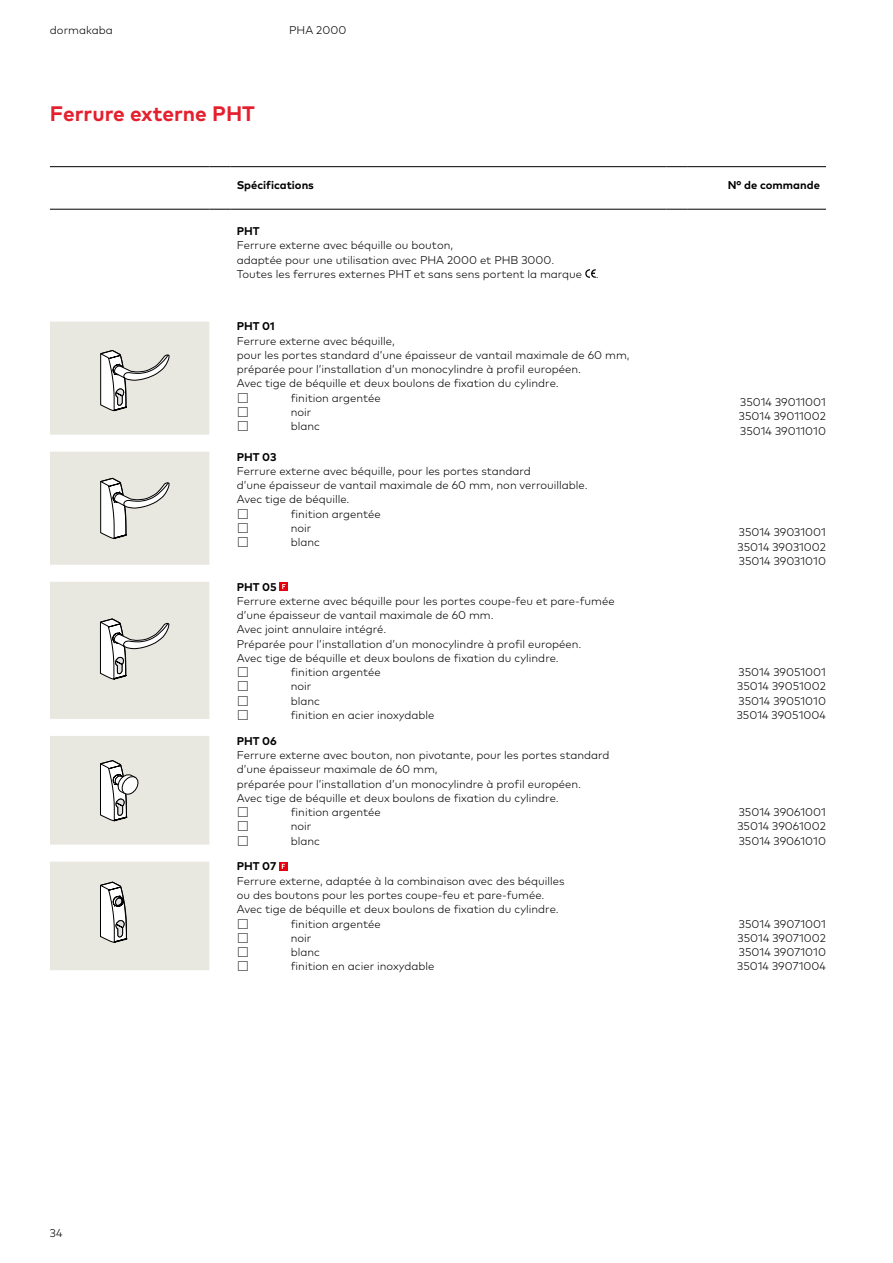
<style>
.page{position:relative;width:893px;height:1263px;background:#fff}
.page>*{position:absolute;margin:0;border:0;box-sizing:border-box;transform-origin:0 0}
.t1{font:700 21px "Mark Pro";color:#e5202e}
.t2{font:300 11.25px/14.2px "Mark Pro";color:#000}
.t3{font:700 11.25px "Mark Pro";color:#000}
</style>
<div class="page">
<svg style="left:50px;top:321px;width:159px;height:649px;background:#ebeae3"></svg>
<hr style="left:50px;top:166px;width:159px;height:1px;background:#000">
<svg style="left:209px;top:166px;width:22px;height:1px"></svg>
<hr style="left:231px;top:166px;width:435px;height:1px;background:#000">
<svg style="left:666px;top:166px;width:22px;height:1px"></svg>
<hr style="left:688px;top:166px;width:138px;height:1px;background:#000">
<hr style="left:50px;top:209px;width:159px;height:1px;background:#000">
<svg style="left:209px;top:209px;width:22px;height:1px"></svg>
<hr style="left:231px;top:209px;width:435px;height:1px;background:#000">
<svg style="left:666px;top:209px;width:22px;height:1px"></svg>
<hr style="left:688px;top:209px;width:138px;height:1px;background:#000">
<svg style="left:585px;top:269px;width:11px;height:9px"></svg>
<svg style="left:100px;top:343px;width:70px;height:69px"></svg>
<svg style="left:100px;top:473px;width:70px;height:67px"></svg>
<svg style="left:99px;top:614px;width:71px;height:66px"></svg>
<div style="left:280px;top:582px;width:8px;height:9px;background:#e3000f"></div>
<svg style="left:282px;top:584px;width:4px;height:5px"></svg>
<svg style="left:99px;top:759px;width:39px;height:63px"></svg>
<svg style="left:99px;top:881px;width:28px;height:63px"></svg>
<svg style="left:279px;top:862px;width:9px;height:8px"></svg>
<svg style="left:282px;top:864px;width:3px;height:5px"></svg>
<p class="t2" style="left:50px;top:22px;width:64px">dormakaba</p>
<p class="t2" style="left:289px;top:22px;width:59px">PHA 2000</p>
<h1 class="t1" style="left:50px;top:98px;width:207px">Ferrure externe PHT</h1>
<p class="t3" style="left:237px;top:176px;width:79px">Spécifications</p>
<p class="t3" style="left:728px;top:176px;width:94px">N° de commande</p>
<p class="t3" style="left:237px;top:223px;width:24px">PHT</p>
<p class="t2" style="left:237px;top:237px;width:363px">Ferrure externe avec béquille ou bouton,<br>adaptée pour une utilisation avec PHA 2000 et PHB 3000.<br>Toutes les ferrures externes PHT et sans sens portent la marque .</p>
<p class="t3" style="left:237px;top:318px;width:40px">PHT 01</p>
<p class="t2" style="left:237px;top:333px;width:394px">Ferrure externe avec béquille,<br>pour les portes standard d’une épaisseur de vantail maximale de 60 mm, préparée pour l’installation d’un monocylindre à profil européen.<br>Avec tige de béquille et deux boulons de fixation du cylindre.<br>☐</p>
<p class="t2" style="left:291px;top:390px;width:92px">finition argentée</p>
<p class="t2" style="left:237px;top:404px;width:14px">☐</p>
<p class="t2" style="left:291px;top:404px;width:22px">noir</p>
<p class="t2" style="left:237px;top:418px;width:14px">☐</p>
<p class="t2" style="left:291px;top:418px;width:31px">blanc</p>
<p class="t3" style="left:237px;top:448px;width:41px">PHT 03</p>
<p class="t2" style="left:237px;top:463px;width:353px">Ferrure externe avec béquille, pour les portes standard<br>d’une épaisseur de vantail maximale de 60 mm, non verrouillable.<br>Avec tige de béquille.<br>☐</p>
<p class="t2" style="left:291px;top:506px;width:92px">finition argentée</p>
<p class="t2" style="left:739px;top:394px;width:89px;text-align:justify">35014 39011001<br>35014 39011002<br>35014 39011010</p>
<p class="t2" style="left:237px;top:520px;width:14px">☐</p>
<p class="t2" style="left:291px;top:520px;width:22px">noir</p>
<p class="t2" style="left:237px;top:534px;width:14px">☐</p>
<p class="t2" style="left:291px;top:534px;width:31px">blanc</p>
<p class="t2" style="left:738px;top:524px;width:90px;text-align:justify">35014 39031001<br>35014 39031002<br>35014 39031010</p>
<p class="t3" style="left:237px;top:578px;width:42px">PHT 05</p>
<p class="t2" style="left:237px;top:593px;width:380px">Ferrure externe avec béquille pour les portes coupe-feu et pare-fumée d’une épaisseur de vantail maximale de 60 mm.<br>Avec joint annulaire intégré.<br>Préparée pour l’installation d’un monocylindre à profil européen.<br>Avec tige de béquille et deux boulons de fixation du cylindre.<br>☐</p>
<p class="t2" style="left:291px;top:664px;width:92px">finition argentée</p>
<p class="t2" style="left:737px;top:664px;width:91px;text-align:justify">35014 39051001<br>35014 39051002<br>35014 39051010<br>35014 39051004</p>
<p class="t2" style="left:237px;top:678px;width:14px">☐</p>
<p class="t2" style="left:291px;top:678px;width:22px">noir</p>
<p class="t2" style="left:237px;top:693px;width:14px">☐</p>
<p class="t2" style="left:291px;top:693px;width:31px">blanc</p>
<p class="t2" style="left:237px;top:707px;width:14px">☐</p>
<p class="t2" style="left:291px;top:707px;width:145px">finition en acier inoxydable</p>
<p class="t2" style="left:50px;top:1225px;width:14px">34</p>
<p class="t3" style="left:237px;top:732px;width:42px">PHT 06</p>
<p class="t2" style="left:237px;top:747px;width:374px">Ferrure externe avec bouton, non pivotante, pour les portes standard d’une épaisseur maximale de 60 mm,<br>préparée pour l’installation d’un monocylindre à profil européen.<br>Avec tige de béquille et deux boulons de fixation du cylindre.<br>☐</p>
<p class="t2" style="left:291px;top:804px;width:92px">finition argentée</p>
<p class="t2" style="left:237px;top:818px;width:14px">☐</p>
<p class="t2" style="left:291px;top:818px;width:22px">noir</p>
<p class="t2" style="left:237px;top:833px;width:14px">☐</p>
<p class="t2" style="left:291px;top:833px;width:31px">blanc</p>
<p class="t3" style="left:237px;top:858px;width:41px">PHT 07</p>
<p class="t2" style="left:237px;top:873px;width:329px">Ferrure externe, adaptée à la combinaison avec des béquilles ou des boutons pour les portes coupe-feu et pare-fumée.<br>Avec tige de béquille et deux boulons de fixation du cylindre. ☐</p>
<p class="t2" style="left:291px;top:915px;width:92px">finition argentée</p>
<p class="t2" style="left:237px;top:930px;width:14px">☐</p>
<p class="t2" style="left:291px;top:930px;width:22px">noir</p>
<p class="t2" style="left:237px;top:944px;width:14px">☐</p>
<p class="t2" style="left:291px;top:944px;width:31px">blanc</p>
<p class="t2" style="left:237px;top:958px;width:14px">☐</p>
<p class="t2" style="left:291px;top:958px;width:145px">finition en acier inoxydable</p>
<p class="t2" style="left:737px;top:804px;width:90px;text-align:justify">35014 39061001<br>35014 39061002<br>35014 39061010</p>
<p class="t2" style="left:737px;top:915px;width:90px;text-align:justify">35014 39071001<br>35014 39071002<br>35014 39071010<br>35014 39071004</p>
</div>
